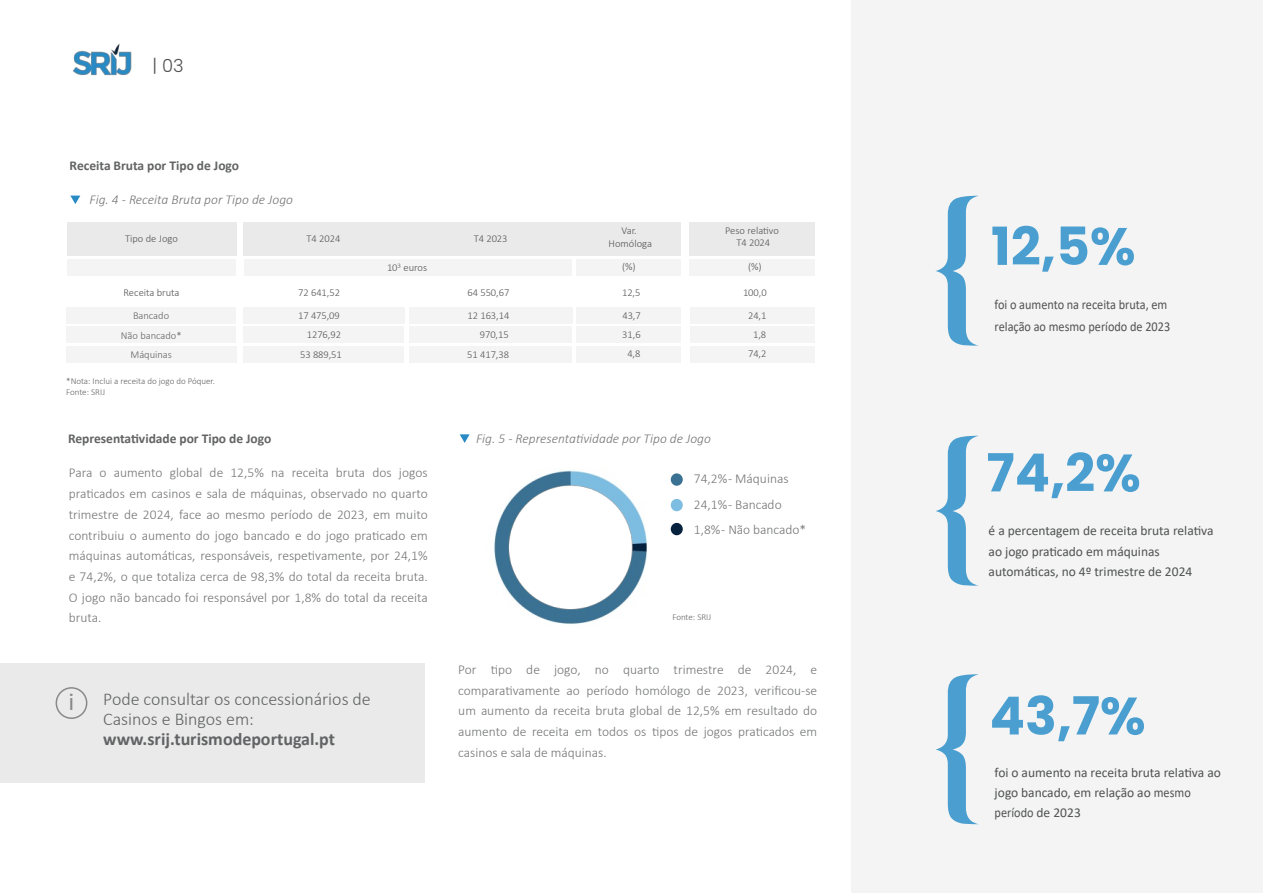
<style>
.page{position:relative;width:1263px;height:893px;background:#fff}
.page>*{position:absolute;margin:0;border:0;box-sizing:border-box;transform-origin:0 0}
.t1{font:700 162px "Book Antiqua";color:#4b9fd0}
.t2{font:700 52.5px "Poppins";color:#4b9fd0}
.t3{font:25.5px "Calibri";color:#898989}
.t4{font:300 18px/20.1px "Calibri";color:#626364}
.t5{font:700 18px "Calibri";color:#626364}
.t6{font:300 18px "Poppins";color:#515253}
.t7{font:300 13.5px/20.7px "Calibri";color:#737475;text-align:justify}
.t8{font:13.5px/20.1px "Calibri";letter-spacing:-.005em;color:#515253}
.t9{font:italic 300 13.5px "Calibri";color:#737475}
.t10{font:700 13.5px "Calibri";letter-spacing:-.005em;color:#626364}
.t11{font:13.5px/21.9px "Calibri";letter-spacing:-.005em;color:#515253;scale:.91 1}
.t12{font:300 10.5px/13.5px "Calibri";letter-spacing:-.005em;color:#515253;text-align:center}
.t13{font:300 10.5px/19.5px "Calibri";letter-spacing:-.005em;color:rgb(81 82 83/.9);text-align:center}
.t14{font:300 9px/10.9px "Calibri";color:#626364}
</style>
<div class="page">
<img style="left:494px;top:470px;width:153px;height:154px">
<div style="left:851px;top:0;width:412px;height:893px;background:#f4f4f4"></div>
<div style="left:0;top:663px;width:425px;height:119px;background:#eaeaea"></div>
<div style="left:56px;top:687px;width:31px;height:32px;border:2px solid #898989;border-radius:50%"></div>
<div style="left:67px;top:259px;width:169px;height:17px;background:#f4f4f4"></div>
<div style="left:244px;top:259px;width:328px;height:17px;background:#f4f4f4"></div>
<div style="left:576px;top:259px;width:105px;height:17px;background:#f4f4f4"></div>
<div style="left:690px;top:259px;width:125px;height:17px;background:#f4f4f4"></div>
<div style="left:67px;top:222px;width:170px;height:33px;background:#eaeaea"></div>
<div style="left:244px;top:222px;width:437px;height:33px;background:#eaeaea"></div>
<div style="left:689px;top:222px;width:126px;height:33px;background:#eaeaea"></div>
<div style="left:66px;top:307px;width:170px;height:16px;background:#f4f4f4"></div>
<div style="left:66px;top:326px;width:170px;height:17px;background:#f4f4f4"></div>
<div style="left:66px;top:346px;width:171px;height:16px;background:#f4f4f4"></div>
<div style="left:243px;top:307px;width:161px;height:16px;background:#f4f4f4"></div>
<div style="left:409px;top:307px;width:163px;height:16px;background:#f4f4f4"></div>
<div style="left:576px;top:307px;width:105px;height:16px;background:#f4f4f4"></div>
<div style="left:243px;top:326px;width:161px;height:17px;background:#f4f4f4"></div>
<div style="left:409px;top:326px;width:163px;height:17px;background:#f4f4f4"></div>
<div style="left:576px;top:326px;width:105px;height:17px;background:#f4f4f4"></div>
<div style="left:243px;top:346px;width:161px;height:16px;background:#f4f4f4"></div>
<div style="left:409px;top:346px;width:163px;height:16px;background:#f4f4f4"></div>
<div style="left:576px;top:346px;width:105px;height:16px;background:#f4f4f4"></div>
<div style="left:690px;top:307px;width:125px;height:16px;background:#f4f4f4"></div>
<div style="left:690px;top:326px;width:125px;height:17px;background:#f4f4f4"></div>
<div style="left:690px;top:346px;width:125px;height:16px;background:#f4f4f4"></div>
<div style="left:671px;top:523px;width:12px;height:12px;background:#07223e;border-radius:50%"></div>
<div style="left:671px;top:499px;width:12px;height:12px;background:#7ebde2;border-radius:50%"></div>
<svg style="left:671px;top:473px;width:12px;height:13px"></svg>
<svg style="left:460px;top:434px;width:10px;height:9px"></svg>
<svg style="left:70px;top:196px;width:10px;height:8px"></svg>
<img style="left:73px;top:43px;width:59px;height:33px">
<h3 class="t6" style="left:153px;top:53px;width:33px">| 03</h3>
<p class="t10" style="left:70px;top:160px;width:171px">Receita Bruta por Tipo de Jogo</p>
<p class="t9" style="left:90px;top:194px;width:205px">Fig. 4 ‐ Receita Bruta por Tipo de Jogo</p>
<p class="t12" style="left:125px;top:233px;width:55px">Tipo de Jogo</p>
<p class="t12" style="left:307px;top:232px;width:35px">T4 2024</p>
<p class="t12" style="left:474px;top:232px;width:35px">T4 2023</p>
<p class="t12" style="left:609px;top:224px;width:45px">Var.<br>Homóloga</p>
<p class="t12" style="left:725px;top:225px;width:55px;line-height:12px">Peso relativo<br>T4 2024</p>
<p class="t12" style="left:387px;top:262px;width:42px">10<sup>3</sup> euros</p>
<p class="t12" style="left:622px;top:261px;width:15px">(%)</p>
<p class="t12" style="left:748px;top:261px;width:15px">(%)</p>
<p class="t12" style="left:124px;top:287px;width:57px">Receita bruta</p>
<p class="t12" style="left:298px;top:287px;width:43px">72 641,52</p>
<p class="t12" style="left:467px;top:287px;width:43px">64 550,67</p>
<p class="t12" style="left:622px;top:286px;width:20px">12,5</p>
<p class="t12" style="left:743px;top:287px;width:25px">100,0</p>
<p class="t13" style="left:121px;top:307px;width:62px">Bancado<br>Não bancado*<br>Máquinas</p>
<p class="t12" style="left:298px;top:309px;width:43px">17 475,09</p>
<p class="t12" style="left:467px;top:309px;width:43px">12 163,14</p>
<p class="t12" style="left:622px;top:309px;width:20px">43,7</p>
<p class="t12" style="left:748px;top:309px;width:20px">24,1</p>
<p class="t12" style="left:307px;top:329px;width:36px">1276,92</p>
<p class="t12" style="left:480px;top:329px;width:30px">970,15</p>
<p class="t12" style="left:622px;top:329px;width:20px">31,6</p>
<p class="t12" style="left:753px;top:329px;width:15px">1,8</p>
<p class="t12" style="left:300px;top:348px;width:43px">53 889,51</p>
<p class="t12" style="left:467px;top:348px;width:43px">51 417,38</p>
<p class="t12" style="left:627px;top:348px;width:15px">4,8</p>
<p class="t12" style="left:748px;top:348px;width:20px">74,2</p>
<p class="t14" style="left:66px;top:376px;width:150px">*Nota: Inclui a receita do jogo do Póquer.<br>Fonte: SRIJ</p>
<p class="t10" style="left:68px;top:433px;width:205px">Representatividade por Tipo de Jogo</p>
<p class="t9" style="left:476px;top:433px;width:236px">Fig. 5 ‐ Representatividade por Tipo de Jogo</p>
<p class="t7" style="left:69px;top:464px;width:360px">Para o aumento global de 12,5% na receita bruta dos jogos praticados em casinos e sala de máquinas, observado no quarto trimestre de 2024, face ao mesmo período de 2023, em muito contribuiu o aumento do jogo bancado e do jogo praticado em máquinas automáticas, responsáveis, respetivamente, por 24,1% e 74,2%, o que totaliza cerca de 98,3% do total da receita bruta.<br>O jogo não bancado foi responsável por 1,8% do total da receita bruta.</p>
<p class="t7" style="left:694px;top:467px;width:114px;line-height:25.5px;text-align:left">74,2%‐ Máquinas<br>24,1%‐ Bancado<br>1,8%‐ Não bancado*</p>
<p class="t14" style="left:672px;top:613px;width:40px">Fonte: SRIJ</p>
<h3 class="t3" style="left:69px;top:691px;width:7px">i</h3>
<h3 class="t4" style="left:103px;top:690px;width:269px">Pode consultar os concessionários de<br>Casinos e Bingos em:</h3>
<h3 class="t5" style="left:103px;top:732px;width:233px">www.srij.turismodeportugal.pt</h3>
<p class="t7" style="left:458px;top:660px;width:360px">Por tipo de jogo, no quarto trimestre de 2024, e comparativamente ao período homólogo de 2023, verificou‐se um aumento da receita bruta global de 12,5% em resultado do aumento de receita em todos os tipos de jogos praticados em casinos e sala de máquinas.</p>
<h1 class="t1" style="left:932px;top:162px;width:52px">{</h1>
<h2 class="t2" style="left:991px;top:210px;width:146px">12,5%</h2>
<p class="t11" style="left:995px;top:294px;width:195px">foi o aumento na receita bruta, em relação ao mesmo período de 2023</p>
<h1 class="t1" style="left:932px;top:402px;width:52px">{</h1>
<h2 class="t2" style="left:986px;top:436px;width:156px">74,2%</h2>
<p class="t8" style="left:989px;top:522px;width:227px">é a percentagem de receita bruta relativa ao jogo praticado em máquinas automáticas, no 4º trimestre de 2024</p>
<h1 class="t1" style="left:932px;top:640px;width:52px">{</h1>
<h2 class="t2" style="left:989px;top:679px;width:158px">43,7%</h2>
<p class="t8" style="left:995px;top:763px;width:228px">foi o aumento na receita bruta relativa ao jogo bancado, em relação ao mesmo período de 2023</p>
</div>
